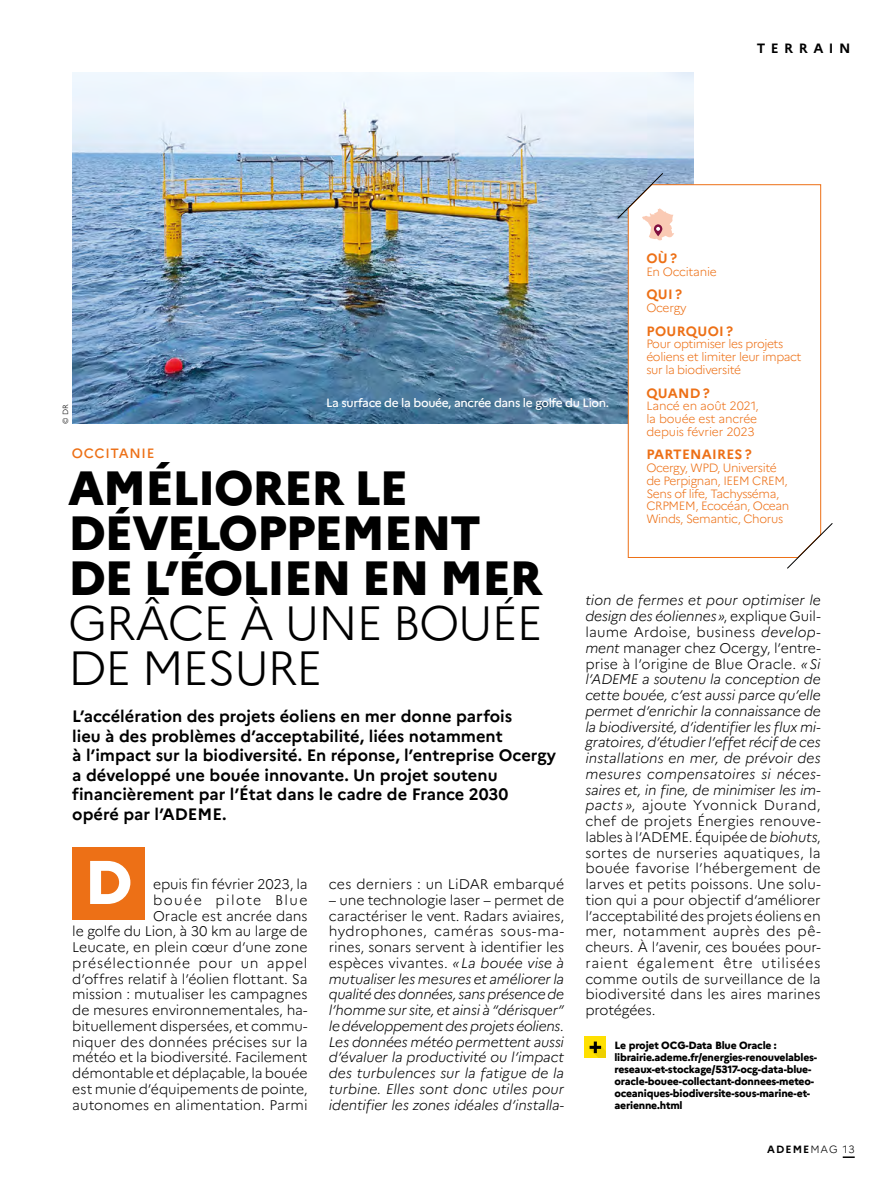
<style>
.page{position:relative;width:893px;height:1191px;background:#fff}
.page>*{position:absolute;margin:0;border:0;box-sizing:border-box;transform-origin:0 0}
.t1{font:800 61.5px "Marianne";color:#fff}
.t2{font:800 48px/45px "Marianne";letter-spacing:-.03em;color:#000}
.t3{font:300 48px/45px "Marianne";letter-spacing:-.03em;color:#000}
.t4{font:700 16.5px/19.5px "Marianne";color:#000}
.t5{font:300 13.95px/15.8px "Marianne";letter-spacing:-.005em;color:#000;text-align:right}
.t6{font:italic 300 13.95px/15.8px "Marianne";letter-spacing:-.005em;color:#000;text-align:justify}
.t7{font:700 13.5px "Marianne";letter-spacing:.02em;color:#ed7016}
.t8{font:500 13.5px "Marianne";letter-spacing:.05em;color:#ed7016}
.t9{font:700 13.5px "Marianne";letter-spacing:.4em;color:#000}
.t10{font:300 12px/12.8px "Marianne";letter-spacing:-.03em;color:#ed7016}
.t11{font:300 12px/12.8px "Marianne";letter-spacing:-.01em;color:#ed7016}
.t12{font:500 12px "Marianne";letter-spacing:-.03em;color:#fff}
.t13{font:800 10.5px/12px "Marianne";letter-spacing:-.02em;color:#000}
.t14{font:700 10.5px "Marianne";letter-spacing:.1em;color:#000}
.t15{font:300 7.5px "Marianne";color:#000}
.s1{font-style:italic}
.s2{font-style:normal}
.s3{font-weight:300}
</style>
<div class="page">
<img style="left:72px;top:72px;width:621px;height:352px">
<svg style="left:843px;top:1156px;width:12px;height:2px"></svg>
<div style="left:72px;top:847px;width:73px;height:73px;background:#ed7016"></div>
<div style="left:585px;top:1036px;width:21px;height:22px;background:#ffe000"></div>
<svg style="left:590px;top:1041px;width:16px;height:17px"></svg>
<svg style="left:627px;top:184px;width:194px;height:374px"></svg>
<svg style="left:786px;top:522px;width:47px;height:47px"></svg>
<svg style="left:617px;top:172px;width:57px;height:68px"></svg>
<p class="t9" style="left:757px;top:40px;width:95px">TERRAIN</p>
<p class="t7" style="left:646px;top:250px;width:32px">OÙ?</p>
<p class="t10" style="left:646px;top:265px;width:72px">En Occitanie</p>
<p class="t7" style="left:646px;top:286px;width:37px">QUI ?</p>
<p class="t10" style="left:646px;top:301px;width:42px">Ocergy</p>
<p class="t7" style="left:646px;top:323px;width:88px">POURQUOI ?</p>
<p class="t10" style="left:646px;top:338px;width:157px">Pour optimiser les projets éoliens et limiter leur impact sur la biodiversité</p>
<p class="t7" style="left:646px;top:384px;width:65px">QUAND ?</p>
<p class="t11" style="left:646px;top:399px;width:114px">Lancé en août 2021, la bouée est ancrée depuis février 2023</p>
<p class="t7" style="left:646px;top:446px;width:107px">PARTENAIRES ?</p>
<p class="t10" style="left:646px;top:461px;width:145px">Ocergy, WPD, Université de Perpignan, IEEM CREM,<br>Sens of life, Tachysséma,<br>CRPMEM, Ecocéan, Ocean<br>Winds, Semantic, Chorus</p>
<p class="t12" style="left:326px;top:395px;width:285px">La surface de la bouée, ancrée dans le golfe du Lion.</p>
<p class="t15" style="left:61px;top:424px;width:20px;rotate:-90deg">© DR</p>
<p class="t8" style="left:72px;top:445px;width:84px">OCCITANIE</p>
<h2 class="t2" style="left:68px;top:465px;width:476px">AMÉLIORER LE<br>DÉVELOPPEMENT<br>DE L’ÉOLIEN EN MER</h2>
<h2 class="t3" style="left:68px;top:600px;width:476px">GRÂCE À UNE BOUÉE<br>DE MESURE</h2>
<p class="t5" style="left:585px;top:592px;width:237px;text-align:justify"><span class="s1">tion de fermes et pour optimiser le design des éoliennes»</span>, explique Guil&shy;laume Ardoise, business <span class="s1">develop&shy;ment</span> manager chez Ocergy, l’entre&shy;prise à l’origine de Blue Oracle. <span class="s1">«Si l’ADEME a soutenu la conception de cette bouée, c’est aussi parce qu’elle permet d’enrichir la connaissance de la biodiversité, d’identifier les flux mi&shy;gratoires, d’étudier l’effet récif de ces installations en mer, de prévoir des mesures compensatoires si néces&shy;saires et, in fine, de minimiser les im&shy;pacts »</span>, ajoute Yvonnick Durand, chef de projets Énergies renouve&shy;lables à l’ADEME. Équipée de <span class="s1">biohuts</span>, sortes de nurseries aquatiques, la bouée favorise l’hébergement de larves et petits poissons. Une solu&shy;tion qui a pour objectif d’améliorer l’acceptabilité des projets éoliens en mer, notamment auprès des pê&shy;cheurs. À l’avenir, ces bouées pour&shy;raient également être utilisées comme outils de surveillance de la biodiversité dans les aires marines protégées.</p>
<p class="t4" style="left:72px;top:706px;width:485px">L’accélération des projets éoliens en mer donne parfois<br>lieu à des problèmes d’acceptabilité, liées notamment<br>à l’impact sur la biodiversité. En réponse, l’entreprise Ocergy a développé une bouée innovante. Un projet soutenu financièrement par l’État dans le cadre de France 2030 opéré par l’ADEME.</p>
<h1 class="t1" style="left:84px;top:844px;width:50px">D</h1>
<p class="t5" style="left:72px;top:876px;width:237px">epuis fin février 2023, la<br>bouée pilote Blue<br>Oracle est ancrée dans<br>le golfe du Lion, à 30 km au large de<br>Leucate, en plein cœur d’une zone présélectionnée pour un appel d’offres relatif à l’éolien flottant. Sa mission : mutualiser les campagnes de mesures environnementales, ha&shy;bituellement dispersées, et commu&shy;niquer des données précises sur la météo et la biodiversité. Facilement démontable et déplaçable, la bouée est munie d’équipements de pointe, autonomes en alimentation. Parmi</p>
<p class="t5" style="left:329px;top:876px;width:237px">ces derniers : un LiDAR embarqué</p>
<p class="t6" style="left:329px;top:892px;width:237px"><span class="s2">– une technologie laser – permet de caractériser le vent. Radars aviaires, hydrophones, caméras sous-ma&shy;rines, sonars servent à identifier les espèces vivantes.</span> « La bouée vise à mutualiser les mesures et améliorer la qualité des données, sans présence de l’homme sur site, et ainsi à “dérisquer” le développement des projets éoliens.<br>Les données météo permettent aussi d’évaluer la productivité ou l’impact des turbulences sur la fatigue de la turbine. Elles sont donc utiles pour identifier les zones idéales d’installa-</p>
<p class="t13" style="left:614px;top:1039px;width:204px">Le projet OCG-Data Blue Oracle : librairie.ademe.fr/energies-renouvelables&shy;reseaux-et-stockage/5317-ocg-data-blue&shy;oracle-bouee-collectant-donnees-meteo&shy;oceaniques-biodiversite-sous-marine-et&shy;aerienne.html</p>
<p class="t14" style="left:767px;top:1142px;width:89px">ADEME<span class="s3">MAG 13</span></p>
</div>
